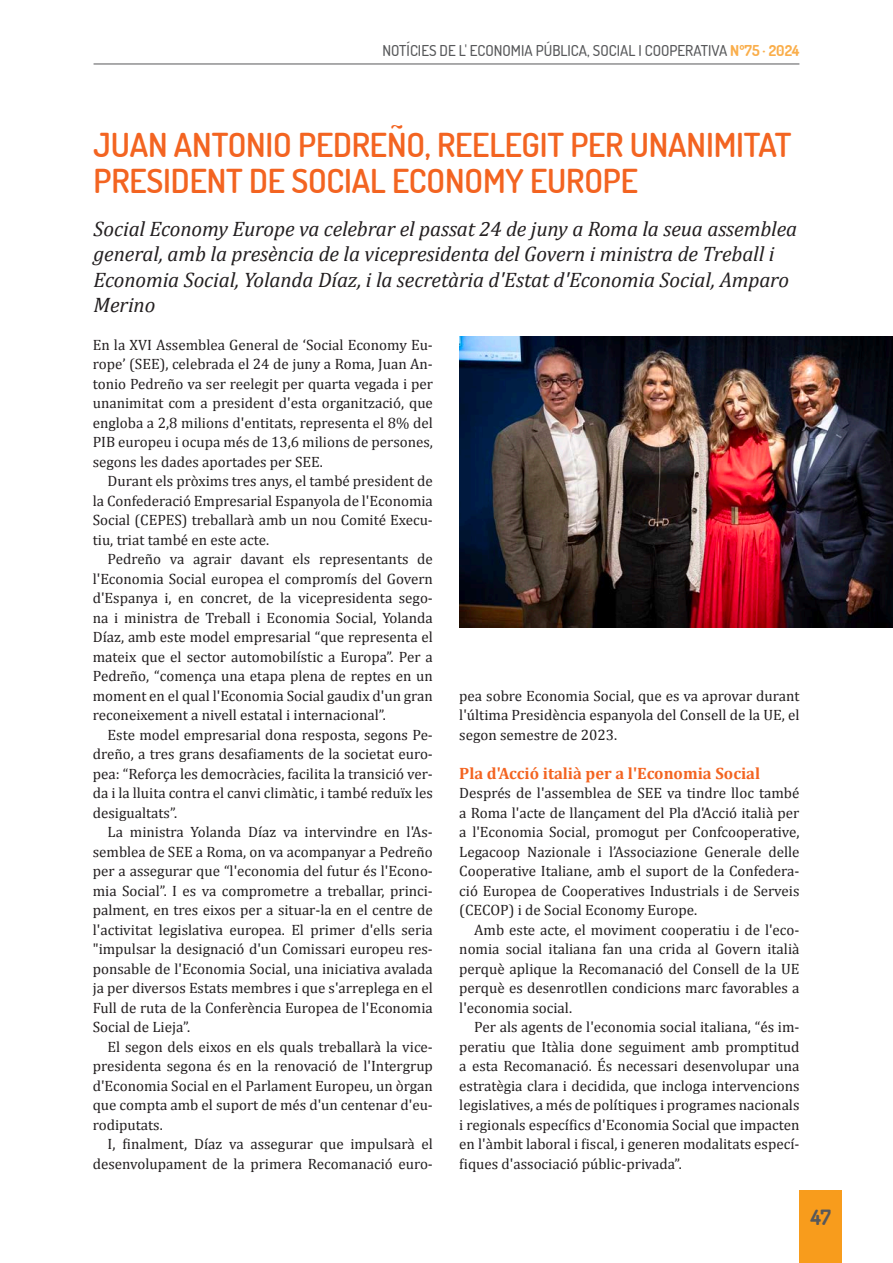
<style>
.page{position:relative;width:893px;height:1263px;background:#fff}
.page>*{position:absolute;margin:0;border:0;box-sizing:border-box;transform-origin:0 0}
.TÍTULO__h1{font:600 33px/36px "Dosis";letter-spacing:-.005em;color:#f36421}
.ENTRADILLA{font:italic 21px/25.5px "Cambria";letter-spacing:-.005em;color:#231f20}
.t1{font:700 21px "Dosis";color:#57585a}
.t2{font:700 16.5px "Cambria";color:#f36421}
.t3{font:15px/19.5px "Cambria";color:#231f20;text-align:justify}
.t4{font:500 15px "Dosis";color:#57585a}
.s1{font-weight:700;color:#faae4b}
</style>
<div class="page">
<hr style="left:94px;top:64px;width:705px;height:1px;background:#57585a">
<div style="left:799px;top:1191px;width:43px;height:72px;background:#f89c1c"></div>
<img style="left:459px;top:336px;width:434px;height:291px">
<p class="t4" style="left:382px;top:40px;width:418px">NOTÍCIES DE L' ECONOMIA PÚBLICA, SOCIAL I COOPERATIVA <span class="s1">Nº75 · 2024</span></p>
<p class="TÍTULO__h1" style="left:94px;top:125px;width:699px">JUAN ANTONIO PEDREÑO, REELEGIT PER UNANIMITAT<br>PRESIDENT DE SOCIAL ECONOMY EUROPE</p>
<p class="ENTRADILLA" style="left:94px;top:215px;width:705px">Social Economy Europe va celebrar el passat 24 de juny a Roma la seua assemblea general, amb la presència de la vicepresidenta del Govern i ministra de Treball i Economia Social, Yolanda Díaz, i la secretària d'Estat d'Economia Social, Amparo Merino</p>
<p class="t3" style="left:93px;top:335px;width:342px">En la XVI Assemblea General de ‘Social Economy Eu&shy;rope’ (SEE), celebrada el 24 de juny a Roma, Juan An&shy;tonio Pedreño va ser reelegit per quarta vegada i per unanimitat com a president d'esta organització, que engloba a 2,8 milions d'entitats, representa el 8% del PIB europeu i ocupa més de 13,6 milions de persones, segons les dades aportades per SEE.</p>
<p class="t3" style="left:93px;top:471px;width:342px;text-indent:15px">Durant els pròxims tres anys, el també president de la Confederació Empresarial Espanyola de l'Economia Social (CEPES) treballarà amb un nou Comité Execu&shy;tiu, triat també en este acte.</p>
<p class="t3" style="left:93px;top:549px;width:342px;text-indent:15px">Pedreño va agrair davant els representants de l'Economia Social europea el compromís del Govern d'Espanya i, en concret, de la vicepresidenta sego&shy;na i ministra de Treball i Economia Social, Yolanda Díaz, amb este model empresarial “que representa el mateix que el sector automobilístic a Europa”. Per a Pedreño, “comença una etapa plena de reptes en un moment en el qual l'Economia Social gaudix d'un gran reconeixement a nivell estatal i internacional”.</p>
<p class="t3" style="left:93px;top:725px;width:342px;text-indent:15px">Este model empresarial dona resposta, segons Pe&shy;dreño, a tres grans desafiaments de la societat euro&shy;pea: “Reforça les democràcies, facilita la transició ver&shy;da i la lluita contra el canvi climàtic, i també reduïx les desigualtats”.</p>
<p class="t3" style="left:93px;top:822px;width:342px;text-indent:15px">La ministra Yolanda Díaz va intervindre en l'As&shy;semblea de SEE a Roma, on va acompanyar a Pedreño per a assegurar que “l'economia del futur és l'Econo&shy;mia Social”. I es va comprometre a treballar, princi&shy;palment, en tres eixos per a situar-la en el centre de l'activitat legislativa europea. El primer d'ells seria "impulsar la designació d'un Comissari europeu res&shy;ponsable de l'Economia Social, una iniciativa avalada ja per diversos Estats membres i que s'arreplega en el Full de ruta de la Conferència Europea de l'Economia Social de Lieja”.</p>
<p class="t3" style="left:93px;top:1037px;width:342px;text-indent:15px">El segon dels eixos en els quals treballarà la vice&shy;presidenta segona és en la renovació de l'Intergrup d'Economia Social en el Parlament Europeu, un òrgan que compta amb el suport de més d'un centenar d'eu&shy;rodiputats.</p>
<p class="t3" style="left:93px;top:1134px;width:342px;text-align:right">I, finalment, Díaz va assegurar que impulsarà el desenvolupament de la primera Recomanació euro-</p>
<p class="t3" style="left:459px;top:686px;width:342px">pea sobre Economia Social, que es va aprovar durant l'última Presidència espanyola del Consell de la UE, el segon semestre de 2023.</p>
<p class="t2" style="left:459px;top:761px;width:302px">Pla d'Acció italià per a l'Economia Social</p>
<p class="t3" style="left:459px;top:783px;width:342px">Després de l'assemblea de SEE va tindre lloc també a Roma l'acte de llançament del Pla d'Acció italià per a l'Economia Social, promogut per Confcooperative, Legacoop Nazionale i l’Associazione Generale delle Cooperative Italiane, amb el suport de la Confedera&shy;ció Europea de Cooperatives Industrials i de Serveis (CECOP) i de Social Economy Europe.</p>
<p class="t3" style="left:459px;top:920px;width:342px;text-indent:15px">Amb este acte, el moviment cooperatiu i de l'eco&shy;nomia social italiana fan una crida al Govern italià perquè aplique la Recomanació del Consell de la UE perquè es desenrotllen condicions marc favorables a l'economia social.</p>
<p class="t3" style="left:459px;top:1017px;width:342px;text-indent:15px">Per als agents de l'economia social italiana, “és im&shy;peratiu que Itàlia done seguiment amb promptitud a esta Recomanació. És necessari desenvolupar una estratègia clara i decidida, que incloga intervencions legislatives, a més de polítiques i programes nacionals i regionals específics d'Economia Social que impacten en l'àmbit laboral i fiscal, i generen modalitats especí&shy;fiques d'associació públic-privada”.</p>
<h2 class="t1" style="left:811px;top:1203px;width:22px">47</h2>
</div>
